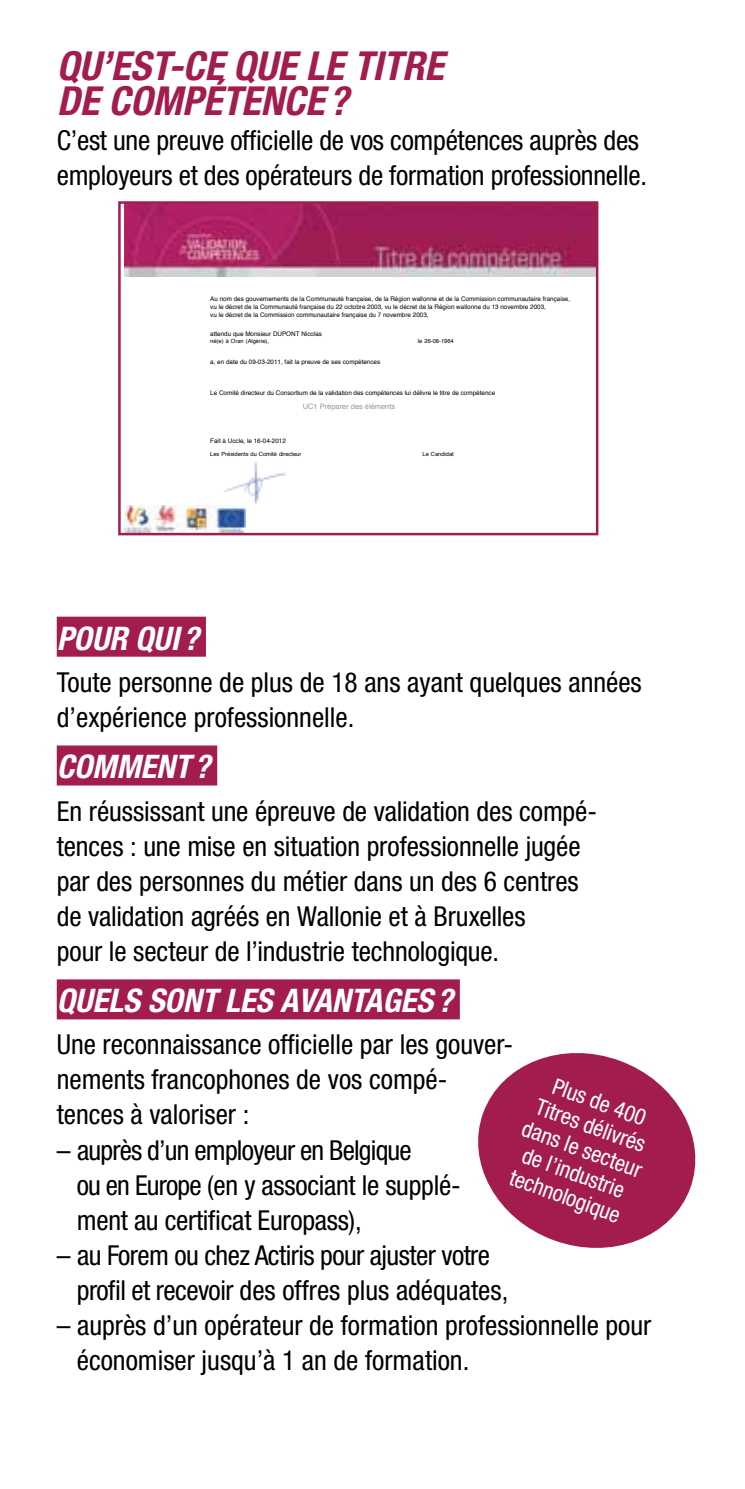
<style>
.page{position:relative;width:745px;height:1489px;background:#fff}
.page>*{position:absolute;margin:0;border:0;box-sizing:border-box;transform-origin:0 0}
.t1{font:italic 700 condensed 40px/35px "Helvetica Neue LT Std";color:#a21d4e}
.t2{font:italic 700 condensed 32.5px "Helvetica Neue LT Std";color:#fff}
.t3{font:condensed 27.5px/35px "Helvetica Neue LT Std";letter-spacing:-.005em;color:#000}
.t4{font:condensed 22.5px/25px "Helvetica Neue LT Std";color:#fff;text-align:center}
.t5{font:6.25px/7.5px "Helvetica";color:#000}
</style>
<div class="page">
<div style="left:57px;top:616px;width:149px;height:40px;background:#a21d4e"></div>
<div style="left:57px;top:745px;width:160px;height:40px;background:#a21d4e"></div>
<div style="left:57px;top:979px;width:402px;height:40px;background:#a21d4e"></div>
<img style="left:124px;top:204px;width:471px;height:72px">
<img style="left:124px;top:505px;width:121px;height:27px">
<img style="left:224px;top:461px;width:62px;height:43px">
<div style="left:118px;top:201px;width:480px;height:334px;border:2px solid #a21d4e"></div>
<svg style="left:478px;top:1053px;width:218px;height:195px;fill:#a21d4e"></svg>
<h1 class="t1" style="left:57px;top:49px;width:316px">QU’EST-CE QUE LE TITRE<br>DE COMPÉTENCE</h1>
<h1 class="t1" style="left:329px;top:84px;width:21px">?</h1>
<p class="t3" style="left:57px;top:123px;width:591px">C’est une preuve officielle de vos compétences auprès des employeurs et des opérateurs de formation professionnelle.</p>
<p class="t5" style="left:210px;top:296px;width:361px">Au nom des gouvernements de la Communauté française, de la Région wallonne et de la Commission communautaire française, vu le décret de la Communauté française du 22 octobre 2003, vu le décret de la Région wallonne du 13 novembre 2003,<br>vu le décret de la Commission communautaire française du 7 novembre 2003,</p>
<p class="t5" style="left:210px;top:330px;width:113px">attendu que Monsieur DUPONT Nicolas</p>
<p class="t5" style="left:210px;top:358px;width:171px">a, en date du 09-03-2011, fait la preuve de ses compétences</p>
<p class="t5" style="left:210px;top:389px;width:328px">Le Comité directeur du Consortium de la validation des compétences lui délivre le titre de compétence (réf TOLIND1)</p>
<p class="t5" style="left:210px;top:437px;width:77px">Fait à Uccle, le 16-04-2012</p>
<p class="t2" style="left:57px;top:618px;width:143px">POUR QUI ?</p>
<p class="t3" style="left:57px;top:664px;width:586px">Toute personne de plus de 18 ans ayant quelques années d’expérience professionnelle.</p>
<p class="t2" style="left:57px;top:747px;width:155px">COMMENT ?</p>
<p class="t3" style="left:57px;top:793px;width:541px">En réussissant une épreuve de validation des compé&shy;tences : une mise en situation professionnelle jugée par des personnes du métier dans un des 6 centres de validation agréés en Wallonie et à Bruxelles<br>pour le secteur de l’industrie technologique.</p>
<p class="t2" style="left:57px;top:981px;width:397px">QUELS SONT LES AVANTAGES?</p>
<p class="t3" style="left:57px;top:1026px;width:458px">Une reconnaissance officielle par les gouver&shy;nements francophones de vos compé&shy;tences à valoriser :</p>
<p class="t3" style="left:77px;top:1131px;width:385px;text-indent:-20px">– auprès d’un employeur en Belgique<br>ou en Europe (en y associant le supplé&shy;ment au certificat Europass),</p>
<p class="t3" style="left:77px;top:1237px;width:433px;text-indent:-20px">– au Forem ou chez Actiris pour ajuster votre profil et recevoir des offres plus adéquates,</p>
<p class="t3" style="left:77px;top:1307px;width:575px;text-indent:-20px">– auprès d’un opérateur de formation professionnelle pour économiser jusqu’à 1 an de formation.</p>
<p class="t4" style="left:544px;top:1068px;width:127px;rotate:20deg">Plus de 400<br>Titres délivrés dans le secteur de l’industrie technologique</p>
</div>
